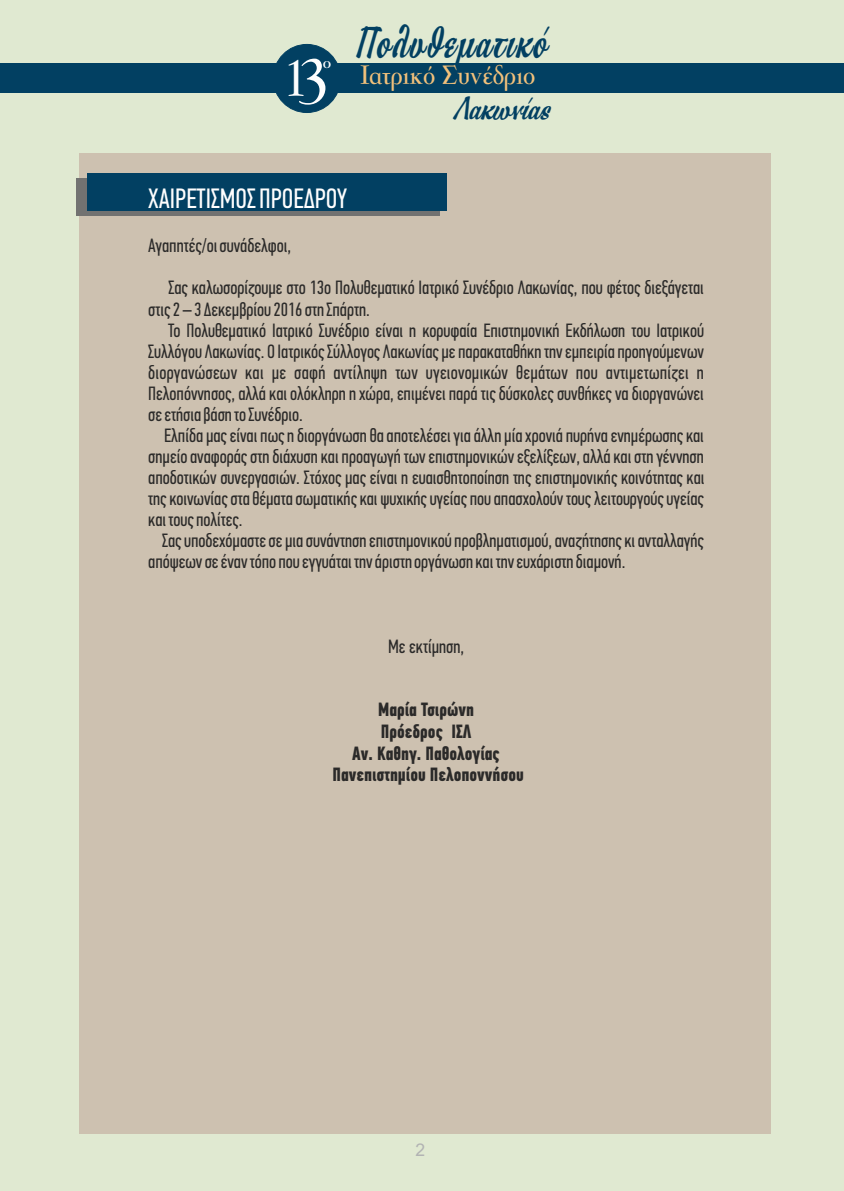
<style>
.page{position:relative;width:844px;height:1191px;background:#fff}
.page>*{position:absolute;margin:0;border:0;box-sizing:border-box;transform-origin:0 0}
.t1{font:700 55.48px "PF Garamond Classic";color:#fefefe;scale:.86 1}
.t2{font:700 51.45px "PF Sign Skript";letter-spacing:.055em;color:#024062;scale:.85 1}
.t3{font:700 36.23px "PF Sign Skript";color:#024062}
.t4{font:700 29.22px "PF Garamond Classic";color:#f2c17b;scale:.87 1}
.t5{font:28px "PF Din Text Comp Pro";color:#fefefe}
.t6{font:19.25px/42.2px "PF Din Text Comp Pro";color:#2b2a29}
.t7{font:700 19.25px/21.7px "PF Din Text Comp Pro";color:#2b2a29;text-align:center}
.t8{font:700 17.85px "PF Garamond Classic";color:#fefefe}
.t9{font:17.5px "Arial";color:#b2b3b3}
.s1{font-size:69.83px}
</style>
<div class="page">
<div style="left:0;top:0;width:843px;height:1191px;background:#e0e9d1"></div>
<div style="left:0;top:63px;width:843px;height:30px;background:#024062"></div>
<div style="left:79px;top:153px;width:691px;height:980px;background:#cdc1b0"></div>
<div style="left:76px;top:178px;width:364px;height:38px;background:#727271"></div>
<div style="left:87px;top:174px;width:359px;height:37px;background:#024062"></div>
<div style="left:273px;top:44px;width:68px;height:69px;background:#024062;border:1px solid #024062;border-radius:50%"></div>
<h1 class="t1" style="left:284px;top:56px;width:52px">1<span class="s1">3</span></h1>
<p class="t8" style="left:323px;top:55px;width:10px">ο</p>
<h2 class="t2" style="left:354px;top:17px;width:226px">Πολυθεματικό</h2>
<h3 class="t4" style="left:360px;top:64px;width:203px">Ιατρικό Συνέδριο</h3>
<h3 class="t3" style="left:452px;top:91px;width:99px">Λακωνίας</h3>
<h3 class="t5" style="left:148px;top:187px;width:200px">ΧΑΙΡΕΤΙΣΜΟΣ ΠΡΟΕΔΡΟΥ</h3>
<p class="t6" style="left:168px;top:226px;width:537px;text-indent:-20px">Αγαπητές/οι συνάδελφοι,<br>Σας καλωσορίζουµε στο 13ο Πολυθεµατικό Ιατρικό Συνέδριο Λακωνίας, που φέτος διεξάγεται</p>
<p class="t6" style="left:148px;top:290px;width:223px">στις 2 – 3 Δεκεµβρίου 2016 στη Σπάρτη.</p>
<p class="t6" style="left:168px;top:311px;width:537px">Το Πολυθεµατικό Ιατρικό Συνέδριο είναι η κορυφαία Επιστηµονική Εκδήλωση του Ιατρικού</p>
<p class="t6" style="left:148px;top:332px;width:557px">Συλλόγου Λακωνίας. Ο Ιατρικός Σύλλογος Λακωνίας µε παρακαταθήκη την εµπειρία προηγούµενων</p>
<p class="t6" style="left:148px;top:353px;width:557px">διοργανώσεων και µε σαφή αντίληψη των υγειονοµικών θεµάτων που αντιµετωπίζει η</p>
<p class="t6" style="left:148px;top:374px;width:557px">Πελοπόννησος, αλλά και ολόκληρη η χώρα, επιµένει παρά τις δύσκολες συνθήκες να διοργανώνει</p>
<p class="t6" style="left:148px;top:395px;width:156px">σε ετήσια βάση το Συνέδριο.</p>
<p class="t6" style="left:164px;top:416px;width:541px">Ελπίδα µας είναι πως η διοργάνωση θα αποτελέσει για άλλη µία χρονιά πυρήνα ενηµέρωσης και</p>
<p class="t6" style="left:148px;top:437px;width:557px">σηµείο αναφοράς στη διάχυση και προαγωγή των επιστηµονικών εξελίξεων, αλλά και στη γέννηση</p>
<p class="t6" style="left:148px;top:458px;width:557px">αποδοτικών συνεργασιών. Στόχος µας είναι η ευαισθητοποίηση της επιστηµονικής κοινότητας και</p>
<p class="t6" style="left:148px;top:479px;width:557px">της κοινωνίαςστα θέµατα σωµατικής και ψυχικής υγείας που απασχολούν τους λειτουργούς υγείας</p>
<p class="t6" style="left:148px;top:500px;width:96px">και τους πολίτες.</p>
<p class="t6" style="left:162px;top:521px;width:543px">Σας υποδεχόµαστε σε µια συνάντηση επιστηµονικού προβληµατισµού, αναζήτησης κι ανταλλαγής</p>
<p class="t6" style="left:148px;top:542px;width:478px">απόψεων σε έναν τόπο που εγγυάται την άριστη οργάνωση και την ευχάριστη διαµονή.</p>
<p class="t6" style="left:388px;top:626px;width:78px">Με εκτίµηση,</p>
<p class="t7" style="left:332px;top:700px;width:193px">Μαρία Τσιρώνη<br>Πρόεδρος ΙΣΛ<br>Αν. Καθηγ. Παθολογίας<br>Πανεπιστηµίου Πελοποννήσου</p>
<p class="t9" style="left:415px;top:1142px;width:11px">2</p>
</div>
